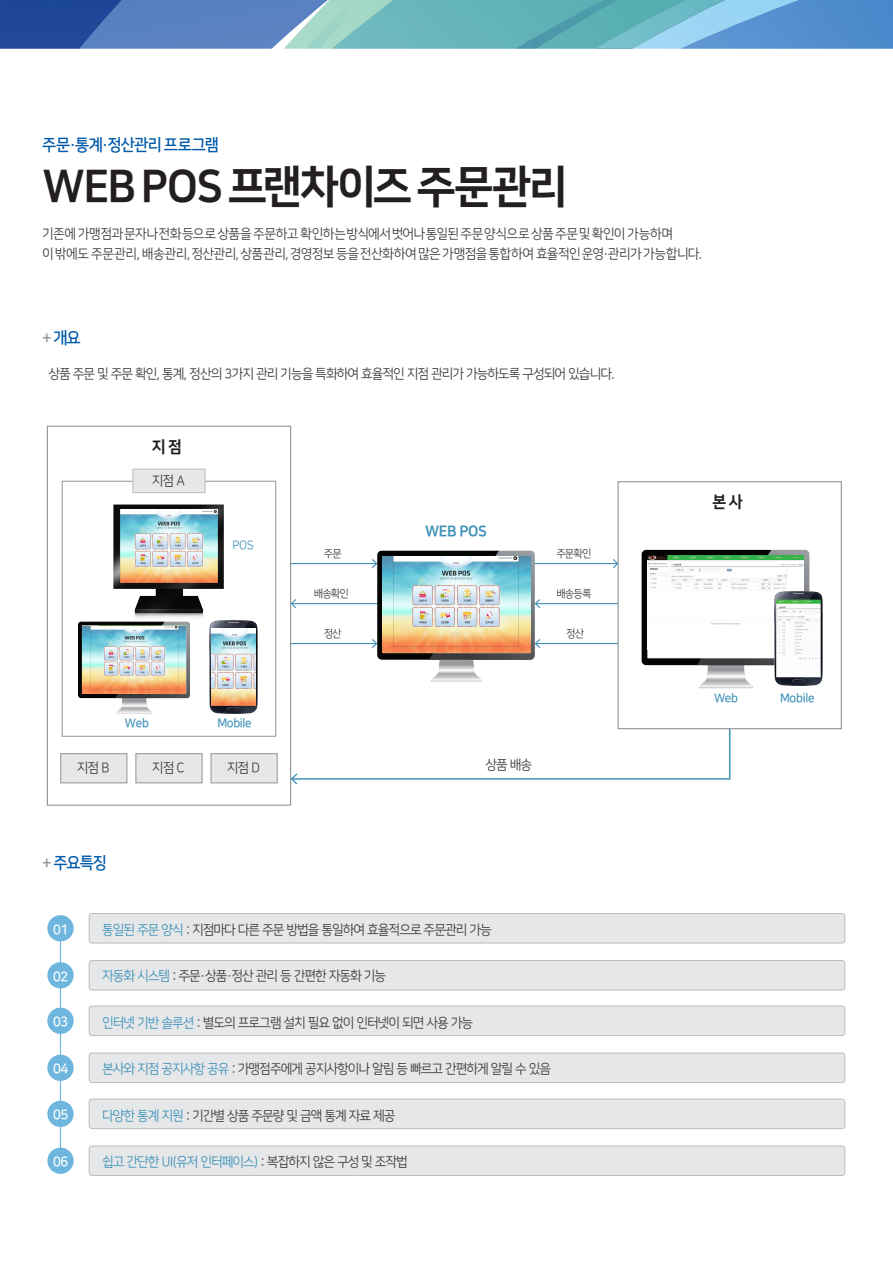
<style>
.page{position:relative;width:893px;height:1263px;background:#fff}
.page>*{position:absolute;margin:0;border:0;box-sizing:border-box;transform-origin:0 0}
.t1{font:45px "Nanum Square ac EB";letter-spacing:-.015em;color:#231f20;scale:.95 1}
.t2{font:16.5px "Nanum Square ac B";letter-spacing:-.005em;color:#015aaa;scale:.95 1}
.t3{font:16.2px "Nanum Square ac EB";color:#231f20;scale:.95 1}
.t4{font:15px "Nanum Square ac EB";letter-spacing:-.025em;color:#4092b9;scale:.95 1}
.t5{font:13.5px "Nanum Square ac R";letter-spacing:-.025em;color:#3e3e3f;scale:.95 1}
.t6{font:13.5px/19.5px "Nanum Square ac R";letter-spacing:.015em;color:#3e3e3f;scale:.95 1}
.t7{font:13.5px "Nanum Square ac R";letter-spacing:-.025em;color:#4092b9;scale:.95 1}
.t8{font:13.5px "Nanum Square ac B";letter-spacing:-.025em;color:#fff;scale:.95 1}
.t9{font:12.15px "Nanum Square ac B";letter-spacing:-.025em;color:#4092b9;scale:.95 1}
.t10{font:12.15px "Nanum Square ac R";color:#4092b9;scale:.95 1}
.t11{font:10.8px "Nanum Square ac R";letter-spacing:-.025em;color:#3e3e3f;scale:.95 1}
.s1{color:#939598}
.s2{color:#4092b9}
.s3{color:#3e3e3f}
</style>
<div class="page">
<hr style="left:60px;top:939px;width:1px;height:211px;background:#6fb6df">
<div style="left:47px;top:962px;width:27px;height:26px;background:#6fb6df;border-radius:50%"></div>
<div style="left:47px;top:1008px;width:27px;height:26px;background:#6fb6df;border-radius:50%"></div>
<div style="left:47px;top:1055px;width:27px;height:26px;background:#6fb6df;border-radius:50%"></div>
<div style="left:47px;top:1101px;width:27px;height:26px;background:#6fb6df;border-radius:50%"></div>
<div style="left:89px;top:960px;width:756px;height:30px;background:#e6e7e9;border-radius:3px"></div>
<div style="left:89px;top:960px;width:756px;height:30px;border:1px solid #bcbdc0;border-radius:3px"></div>
<div style="left:89px;top:1006px;width:756px;height:29px;background:#e6e7e9;border-radius:3px"></div>
<div style="left:89px;top:1006px;width:756px;height:30px;border:1px solid #bcbdc0;border-radius:3px"></div>
<div style="left:89px;top:1053px;width:756px;height:29px;background:#e6e7e9;border-radius:3px"></div>
<div style="left:89px;top:1053px;width:756px;height:30px;border:1px solid #bcbdc0;border-radius:3px"></div>
<div style="left:89px;top:1099px;width:756px;height:29px;background:#e6e7e9;border-radius:3px"></div>
<div style="left:89px;top:1099px;width:756px;height:30px;border:1px solid #bcbdc0;border-radius:3px"></div>
<div style="left:47px;top:1147px;width:27px;height:27px;background:#6fb6df;border-radius:50%"></div>
<div style="left:89px;top:1146px;width:756px;height:29px;background:#e6e7e9;border-radius:3px"></div>
<div style="left:89px;top:1145px;width:756px;height:31px;border:1px solid #bcbdc0;border-radius:3px"></div>
<div style="left:89px;top:913px;width:756px;height:30px;background:#e6e7e9;border-radius:3px"></div>
<div style="left:89px;top:913px;width:756px;height:30px;border:1px solid #bcbdc0;border-radius:3px"></div>
<div style="left:47px;top:915px;width:27px;height:26px;background:#6fb6df;border-radius:50%"></div>
<svg style="left:0;top:0;width:893px;height:49px;background:#609bc0"></svg>
<div style="left:47px;top:426px;width:244px;height:380px;border:1px solid #939598"></div>
<div style="left:62px;top:481px;width:214px;height:256px;background:#fff;border:1px solid #939598"></div>
<img style="left:113px;top:504px;width:111px;height:114px">
<div style="left:133px;top:469px;width:72px;height:24px;background:#e6e7e9;border:1px solid #bcbdc0"></div>
<div style="left:60px;top:753px;width:67px;height:30px;background:#e6e7e9;border:1px solid #939598"></div>
<div style="left:136px;top:753px;width:66px;height:30px;background:#e6e7e9;border:1px solid #939598"></div>
<div style="left:211px;top:753px;width:67px;height:30px;background:#e6e7e9;border:1px solid #939598"></div>
<img style="left:78px;top:621px;width:112px;height:93px">
<img style="left:210px;top:620px;width:48px;height:94px">
<svg style="left:291px;top:672px;width:440px;height:108px"></svg>
<svg style="left:291px;top:773px;width:6px;height:11px"></svg>
<hr style="left:535px;top:563px;width:82px;height:1px;background:#4092b9">
<svg style="left:613px;top:559px;width:4px;height:9px"></svg>
<hr style="left:536px;top:603px;width:82px;height:1px;background:#4092b9">
<hr style="left:536px;top:643px;width:82px;height:1px;background:#4092b9">
<hr style="left:291px;top:563px;width:85px;height:1px;background:#4092b9">
<hr style="left:291px;top:643px;width:85px;height:1px;background:#4092b9">
<hr style="left:292px;top:603px;width:85px;height:1px;background:#4092b9">
<svg style="left:291px;top:599px;width:5px;height:9px"></svg>
<img style="left:373px;top:550px;width:166px;height:134px">
<img style="left:382px;top:556px;width:148px;height:97px">
<div style="left:617px;top:481px;width:225px;height:248px;background:#fff;border:1px solid #939598"></div>
<img style="left:641px;top:549px;width:172px;height:140px">
<img style="left:648px;top:555px;width:155px;height:94px">
<img style="left:774px;top:591px;width:48px;height:94px">
<img style="left:121px;top:509px;width:96px;height:74px">
<img style="left:212px;top:629px;width:44px;height:76px">
<img style="left:82px;top:626px;width:104px;height:68px">
<p class="t2" style="left:42px;top:136px;width:187px">주문·통계·정산관리 프로그램</p>
<h1 class="t1" style="left:42px;top:162px;width:553px">WEB POS 프랜차이즈 주문관리</h1>
<p class="t6" style="left:42px;top:225px;width:696px">기존에 가맹점과 문자나 전화 등으로 상품을 주문하고 확인하는 방식에서 벗어나 통일된 주문 양식으로 상품 주문 및 확인이 가능하며<br>이 밖에도 주문관리, 배송관리, 정산관리, 상품관리, 경영정보 등을 전산화하여 많은 가맹점을 통합하여 효율적인 운영·관리가 가능합니다.</p>
<p class="t2" style="left:40px;top:329px;width:44px"><span class="s1">＋</span>개요</p>
<p class="t5" style="left:49px;top:367px;width:597px">상품 주문 및 주문 확인, 통계, 정산의 3가지 관리 기능을 특화하여 효율적인 지점 관리가 가능하도록 구성되어 있습니다.</p>
<p class="t3" style="left:152px;top:438px;width:33px">지 점</p>
<p class="t5" style="left:152px;top:473px;width:36px">지점 A</p>
<p class="t10" style="left:233px;top:539px;width:24px">POS</p>
<p class="t9" style="left:125px;top:717px;width:27px">Web</p>
<p class="t9" style="left:217px;top:717px;width:38px">Mobile</p>
<p class="t5" style="left:77px;top:761px;width:35px">지점 B</p>
<p class="t5" style="left:152px;top:761px;width:36px">지점 C</p>
<p class="t5" style="left:227px;top:761px;width:36px">지점 D</p>
<p class="t11" style="left:324px;top:548px;width:20px">주문</p>
<p class="t11" style="left:314px;top:588px;width:38px">배송확인</p>
<p class="t11" style="left:324px;top:628px;width:20px">정산</p>
<p class="t4" style="left:425px;top:523px;width:67px">WEB POS</p>
<p class="t11" style="left:557px;top:548px;width:38px">주문확인</p>
<p class="t11" style="left:557px;top:588px;width:38px">배송등록</p>
<p class="t11" style="left:567px;top:628px;width:20px">정산</p>
<p class="t5" style="left:486px;top:758px;width:50px">상품 배송</p>
<p class="t3" style="left:713px;top:493px;width:33px">본 사</p>
<p class="t9" style="left:714px;top:691px;width:27px">Web</p>
<p class="t9" style="left:780px;top:691px;width:38px">Mobile</p>
<p class="t2" style="left:40px;top:854px;width:72px"><span class="s1">＋</span>주요특징</p>
<p class="t8" style="left:53px;top:922px;width:18px">01</p>
<p class="t8" style="left:53px;top:969px;width:18px">02</p>
<p class="t8" style="left:53px;top:1014px;width:18px">03</p>
<p class="t8" style="left:53px;top:1061px;width:18px">04</p>
<p class="t8" style="left:53px;top:1108px;width:18px">05</p>
<p class="t8" style="left:53px;top:1154px;width:18px">06</p>
<p class="t5" style="left:102px;top:922px;width:411px"><span class="s2">통일된 주문 양식</span> : 지점마다 다른 주문 방법을 통일하여 효율적으로 주문관리 가능</p>
<p class="t5" style="left:102px;top:969px;width:300px"><span class="s2">자동화 시스템</span> : 주문·상품·정산 관리 등 간편한 자동화 기능</p>
<p class="t5" style="left:102px;top:1015px;width:392px"><span class="s2">인터넷 기반 솔루션</span> : 별도의 프로그램 설치 필요 없이 인터넷이 되면 사용 가능</p>
<p class="t5" style="left:102px;top:1062px;width:473px"><span class="s2">본사와 지점 공지사항 공유</span> : 가맹점주에게 공지사항이나 알림 등 빠르고 간편하게 알릴 수 있음</p>
<p class="t5" style="left:102px;top:1108px;width:310px"><span class="s2">다양한 통계 지원</span> : 기간별 상품 주문량 및 금액 통계 자료 제공</p>
<p class="t7" style="left:102px;top:1155px;width:323px">쉽고 간단한 UI(유저 인터페이스) <span class="s3">: 복잡하지 않은 구성 및 조작법</span></p>
</div>
